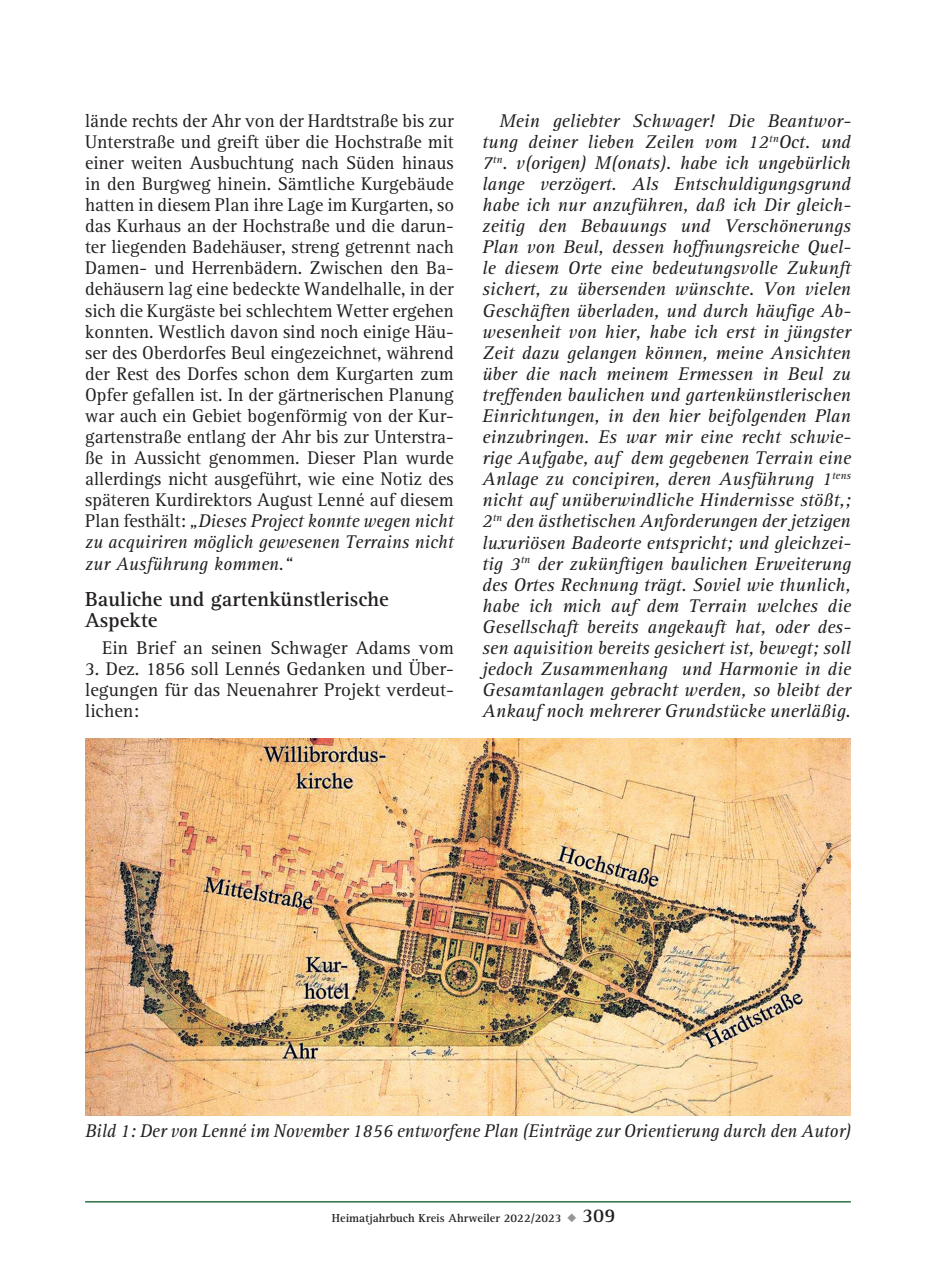
<style>
.page{position:relative;width:936px;height:1276px;background:#fff}
.page>*{position:absolute;margin:0;border:0;box-sizing:border-box;transform-origin:0 0}
.t1{font:700 21px/21px "AT Rotis Serif";color:#231f20}
.t2{font:italic 19px/21px "AT Rotis Serif";letter-spacing:-.005em;color:#231f20;text-align:justify}
.t3{font:19px/21px "AT Rotis Serif";color:#231f20;text-align:justify}
.t4{font:700 12px "AT Rotis Serif";color:#231f20}
.s1{font-style:italic}
.s2{color:#939598}
.s3{font-size:20px}
</style>
<div class="page">
<hr style="left:85px;top:1201px;width:765px;height:1px;background:#2d7143">
<img style="left:85px;top:738px;width:765px;height:378px">
<p class="t3" style="left:85px;top:111px;width:370px">lände rechts der Ahr von der Hardtstraße bis zur Unterstraße und greift über die Hochstraße mit einer weiten Ausbuchtung nach Süden hinaus in den Burgweg hinein. Sämtliche Kurgebäude hatten in diesem Plan ihre Lage im Kurgarten, so das Kurhaus an der Hochstraße und die darun&shy;ter liegenden Badehäuser, streng getrennt nach Damen- und Herrenbädern. Zwischen den Ba&shy;dehäusern lag eine bedeckte Wandelhalle, in der sich die Kurgäste bei schlechtem Wetter ergehen konnten. Westlich davon sind noch einige Häu&shy;ser des Oberdorfes Beul eingezeichnet, während der Rest des Dorfes schon dem Kurgarten zum Opfer gefallen ist. In der gärtnerischen Planung war auch ein Gebiet bogenförmig von der Kur&shy;gartenstraße entlang der Ahr bis zur Unterstra&shy;ße in Aussicht genommen. Dieser Plan wurde allerdings nicht ausgeführt, wie eine Notiz des späteren Kurdirektors August Lenné auf diesem Plan festhält: <span class="s1">„Dieses Project konnte wegen nicht zu acquiriren möglich gewesenen Terrains nicht zur Ausführung kommen.“</span></p>
<p class="t1" style="left:85px;top:589px;width:305px">Bauliche und gartenkünstlerische<br>Aspekte</p>
<p class="t3" style="left:102px;top:637px;width:353px">Ein Brief an seinen Schwager Adams vom</p>
<p class="t3" style="left:85px;top:658px;width:370px">3. Dez. 1856 soll Lennés Gedanken und Über&shy;legungen für das Neuenahrer Projekt verdeut&shy;lichen:</p>
<p class="t2" style="left:482px;top:111px;width:370px;text-indent:17px">Mein geliebter Schwager! Die Beantwor&shy;tung deiner lieben Zeilen vom 12<sup>tn</sup>Oct. und 7<sup>tn</sup>. v(origen) M(onats). habe ich ungebürlich lange verzögert. Als Entschuldigungsgrund habe ich nur anzuführen, daß ich Dir gleich&shy;zeitig den Bebauungs und Verschönerungs Plan von Beul, dessen hoffnungsreiche Quel&shy;le diesem Orte eine bedeutungsvolle Zukunft sichert, zu übersenden wünschte. Von vielen Geschäften überladen, und durch häufige Ab&shy;wesenheit von hier, habe ich erst in jüngster Zeit dazu gelangen können, meine Ansichten über die nach meinem Ermessen in Beul zu treffenden baulichen und gartenkünstlerischen Einrichtungen, in den hier beifolgenden Plan einzubringen. Es war mir eine recht schwie&shy;rige Aufgabe, auf dem gegebenen Terrain eine Anlage zu concipiren, deren Ausführung 1<sup>tens </sup>nicht auf unüberwindliche Hindernisse stößt,; 2<sup>tn</sup> den ästhetischen Anforderungen der jetzigen luxuriösen Badeorte entspricht; und gleichzei&shy;tig 3<sup>tn</sup> der zukünftigen baulichen Erweiterung des Ortes Rechnung trägt. Soviel wie thunlich, habe ich mich auf dem Terrain welches die Gesellschaft bereits angekauft hat, oder des&shy;sen aquisition bereits gesichert ist, bewegt; soll jedoch Zusammenhang und Harmonie in die Gesamtanlagen gebracht werden, so bleibt der Ankauf noch mehrerer Grundstücke unerläßig.</p>
<p class="t2" style="left:85px;top:1121px;width:767px">Bild 1: Der von Lenné im November 1856 entworfene Plan (Einträge zur Orientierung durch den Autor)</p>
<p class="t4" style="left:332px;top:1210px;width:285px">Heimatjahrbuch Kreis Ahrweiler 2022/2023 <span class="s2">◆</span> <span class="s3">309</span></p>
</div>
